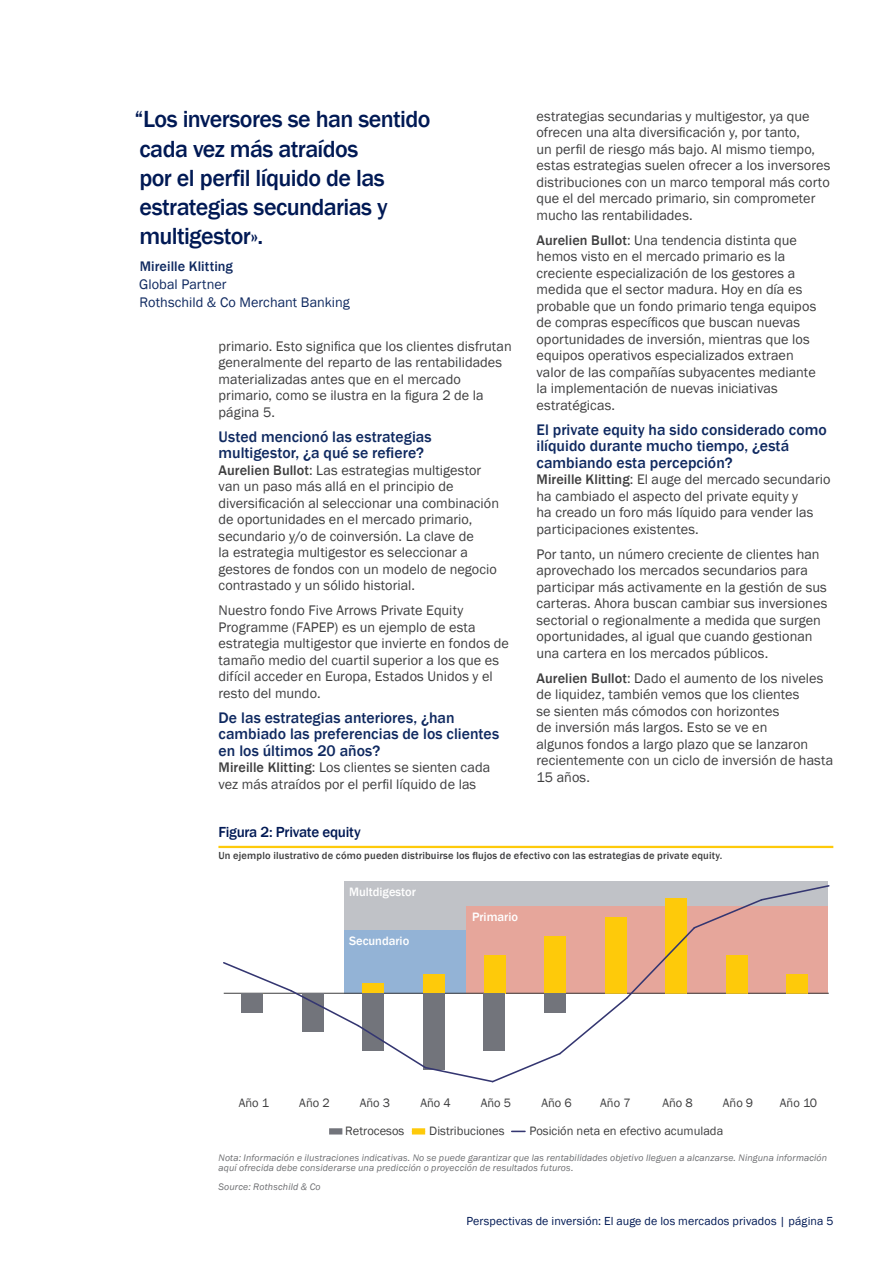
<style>
.page{position:relative;width:893px;height:1263px;background:#fff}
.page>*{position:absolute;margin:0;border:0;box-sizing:border-box;transform-origin:0 0}
.t1{font:500 24px/29.2px "Franklin Gothic";letter-spacing:-.025em;color:#001954}
.t2{font:500 15.75px/16.5px "Franklin Gothic";color:#0f2960}
.t3{font:500 15px "Franklin Gothic";letter-spacing:-.02em;color:#001954}
.t4{font:14.25px/16.5px "Franklin Gothic";color:#3e3e3f}
.t5{font:14.25px/18px "Franklin Gothic";color:#0f2960}
.t6{font:500 14.25px "Franklin Gothic";letter-spacing:.005em;color:#0f2960}
.t7{font:12.45px "Franklin Gothic";color:#3e3e3f}
.t8{font:500 12.45px "Franklin Gothic";color:#fff}
.t9{font:12px "Franklin Gothic";letter-spacing:.01em;color:#001954}
.t10{font:500 10.5px "Franklin Gothic";letter-spacing:.015em;color:#3e3e3f}
.t11{font:italic 9.75px/10.5px "Franklin Gothic";letter-spacing:.015em;color:#6c6d70}
.s1{font-weight:500}
</style>
<div class="page">
<hr style="left:218px;top:846px;width:615px;height:2px;background:#feca0a">
<div style="left:344px;top:881px;width:484px;height:112px;background:#c0c2c7"></div>
<svg style="left:223px;top:885px;width:607px;height:198px"></svg>
<div style="left:329px;top:1128px;width:13px;height:6px;background:#72747b"></div>
<div style="left:412px;top:1128px;width:13px;height:6px;background:#feca0a"></div>
<svg style="left:512px;top:1130px;width:13px;height:2px"></svg>
<h1 class="t1" style="left:135px;top:105px;width:298px">“Los inversores se han sentido cada vez más atraídos<br>por el perfil líquido de las estrategias secundarias y multigestor».</h1>
<p class="t6" style="left:140px;top:257px;width:95px">Mireille Klitting</p>
<p class="t5" style="left:139px;top:275px;width:212px">Global Partner<br>Rothschild &amp; Co Merchant Banking</p>
<p class="t4" style="left:219px;top:338px;width:295px">primario. Esto significa que los clientes disfrutan generalmente del reparto de las rentabilidades materializadas antes que en el mercado primario, como se ilustra en la figura 2 de la página 5.</p>
<p class="t2" style="left:219px;top:429px;width:215px">Usted mencionó las estrategias multigestor, ¿a qué se refiere?</p>
<p class="t4" style="left:219px;top:462px;width:282px"><span class="s1">Aurelien Bullot</span>: Las estrategias multigestor van un paso más allá en el principio de diversificación al seleccionar una combinación de oportunidades en el mercado primario, secundario y/o de coinversión. La clave de<br>la estrategia multigestor es seleccionar a gestores de fondos con un modelo de negocio contrastado y un sólido historial.</p>
<p class="t4" style="left:219px;top:603px;width:292px">Nuestro fondo Five Arrows Private Equity Programme (FAPEP) es un ejemplo de esta estrategia multigestor que invierte en fondos de tamaño medio del cuartil superior a los que es difícil acceder en Europa, Estados Unidos y el resto del mundo.</p>
<p class="t2" style="left:219px;top:710px;width:282px">De las estrategias anteriores, ¿han cambiado las preferencias de los clientes en los últimos 20 años?</p>
<p class="t4" style="left:219px;top:760px;width:273px"><span class="s1">Mireille Klitting</span>: Los clientes se sienten cada vez más atraídos por el perfil líquido de las</p>
<p class="t4" style="left:536px;top:108px;width:295px">estrategias secundarias y multigestor, ya que ofrecen una alta diversificación y, por tanto,<br>un perfil de riesgo más bajo. Al mismo tiempo, estas estrategias suelen ofrecer a los inversores distribuciones con un marco temporal más corto que el del mercado primario, sin comprometer mucho las rentabilidades.</p>
<p class="t4" style="left:536px;top:232px;width:281px"><span class="s1">Aurelien Bullot</span>: Una tendencia distinta que hemos visto en el mercado primario es la creciente especialización de los gestores a medida que el sector madura. Hoy en día es probable que un fondo primario tenga equipos de compras específicos que buscan nuevas oportunidades de inversión, mientras que los equipos operativos especializados extraen valor de las compañías subyacentes mediante la implementación de nuevas iniciativas estratégicas.</p>
<p class="t2" style="left:536px;top:421px;width:292px">El private equity ha sido considerado como ilíquido durante mucho tiempo, ¿está cambiando esta percepción?</p>
<p class="t4" style="left:536px;top:471px;width:296px"><span class="s1">Mireille Klitting</span>: El auge del mercado secundario ha cambiado el aspecto del private equity y<br>ha creado un foro más líquido para vender las participaciones existentes.</p>
<p class="t4" style="left:536px;top:546px;width:292px">Por tanto, un número creciente de clientes han aprovechado los mercados secundarios para participar más activamente en la gestión de sus carteras. Ahora buscan cambiar sus inversiones sectorial o regionalmente a medida que surgen oportunidades, al igual que cuando gestionan una cartera en los mercados públicos.</p>
<p class="t4" style="left:536px;top:670px;width:298px"><span class="s1">Aurelien Bullot</span>: Dado el aumento de los niveles de liquidez, también vemos que los clientes<br>se sienten más cómodos con horizontes<br>de inversión más largos. Esto se ve en<br>algunos fondos a largo plazo que se lanzaron recientemente con un ciclo de inversión de hasta 15 años.</p>
<p class="t3" style="left:218px;top:823px;width:144px">Figura 2: Private equity</p>
<p class="t10" style="left:218px;top:849px;width:506px">Un ejemplo ilustrativo de cómo pueden distribuirse los flujos de efectivo con las estrategias de private equity.</p>
<p class="t8" style="left:349px;top:884px;width:68px">Multdigestor</p>
<p class="t8" style="left:349px;top:934px;width:62px">Secundario</p>
<p class="t8" style="left:472px;top:909px;width:48px">Primario</p>
<p class="t7" style="left:239px;top:1095px;width:32px">Año 1</p>
<p class="t7" style="left:299px;top:1095px;width:32px">Año 2</p>
<p class="t7" style="left:360px;top:1095px;width:32px">Año 3</p>
<p class="t7" style="left:420px;top:1095px;width:32px">Año 4</p>
<p class="t7" style="left:481px;top:1095px;width:32px">Año 5</p>
<p class="t7" style="left:541px;top:1095px;width:32px">Año 6</p>
<p class="t7" style="left:600px;top:1095px;width:32px">Año 7</p>
<p class="t7" style="left:662px;top:1095px;width:32px">Año 8</p>
<p class="t7" style="left:723px;top:1095px;width:32px">Año 9</p>
<p class="t7" style="left:780px;top:1095px;width:39px">Año 10</p>
<p class="t7" style="left:345px;top:1123px;width:60px">Retrocesos</p>
<p class="t7" style="left:429px;top:1123px;width:77px">Distribuciones</p>
<p class="t7" style="left:529px;top:1123px;width:195px">Posición neta en efectivo acumulada</p>
<p class="t11" style="left:218px;top:1152px;width:610px">Nota: Información e ilustraciones indicativas. No se puede garantizar que las rentabilidades objetivo lleguen a alcanzarse. Ninguna información aquí ofrecida debe considerarse una predicción o proyección de resultados futuros.</p>
<p class="t11" style="left:218px;top:1182px;width:104px">Source: Rothschild &amp; Co</p>
<p class="t9" style="left:466px;top:1213px;width:369px">Perspectivas de inversión: El auge de los mercados privados | página 5</p>
</div>
